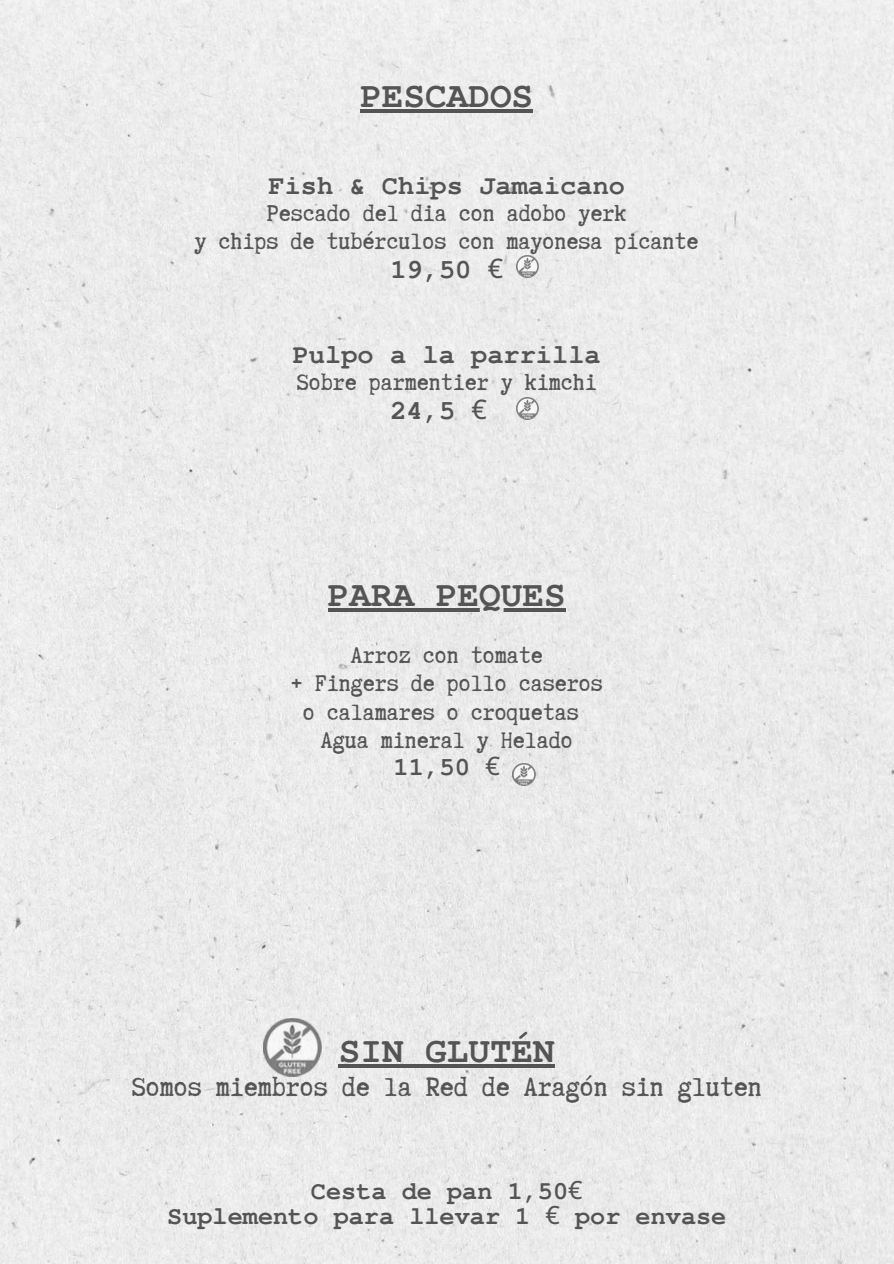
<style>
.page{position:relative;width:894px;height:1264px;background:#fff}
.page>*{position:absolute;margin:0;border:0;box-sizing:border-box;transform-origin:0 0}
.t1{font:700 36px "Tlwg Typewriter";color:#545454}
.t2{font:31.5px "Truetypewriter Polygl OTT";color:#545454}
.t3{font:27px/28.2px "Truetypewriter Polygl OTT";color:#545454;text-align:center}
.t4{font:700 27px "Tlwg Typewriter";color:#545454}
.t5{font:700 25.5px "Tlwg Typewriter";color:#545454}
.t6{font:700 25.2px/25.2px "Tlwg Typewriter";color:#545454;text-align:center}
.s1{font-family:"Noto Sans";font-weight:400}
</style>
<div class="page">
<div style="left:0;top:0;width:893px;height:1263px;background:#ebebeb"></div>
<hr style="left:360px;top:109px;width:173px;height:4px;background:#545454">
<img style="left:516px;top:255px;width:22px;height:23px">
<img style="left:516px;top:397px;width:22px;height:22px">
<hr style="left:328px;top:608px;width:237px;height:3px;background:#545454">
<img style="left:512px;top:763px;width:23px;height:22px">
<img style="left:264px;top:1018px;width:57px;height:58px">
<hr style="left:339px;top:1064px;width:215px;height:3px;background:#545454">
<h1 class="t1" style="left:360px;top:73px;width:174px">PESCADOS</h1>
<p class="t4" style="left:268px;top:168px;width:358px">Fish &amp; Chips Jamaicano</p>
<p class="t3" style="left:195px;top:199px;width:505px">Pescado del dia con adobo yerk<br>y chips de tubérculos con mayonesa picante</p>
<p class="t4" style="left:390px;top:253px;width:114px">19,50 <span class="s1">€</span></p>
<p class="t4" style="left:293px;top:337px;width:309px">Pulpo a la parrilla</p>
<p class="t3" style="left:296px;top:367px;width:301px">Sobre parmentier y kimchi</p>
<p class="t4" style="left:390px;top:393px;width:98px">24,5 <span class="s1">€</span></p>
<h1 class="t1" style="left:328px;top:572px;width:239px">PARA PEQUES</h1>
<p class="t3" style="left:290px;top:641px;width:313px">Arroz con tomate<br>+ Fingers de pollo caseros o calamares o croquetas<br>Agua mineral y Helado</p>
<p class="t5" style="left:393px;top:750px;width:108px">11,50 <span class="s1">€</span></p>
<h1 class="t1" style="left:339px;top:1028px;width:217px">SIN GLUTÉN</h1>
<p class="t2" style="left:132px;top:1070px;width:631px">Somos miembros de la Red de Aragón sin gluten</p>
<p class="t6" style="left:167px;top:1178px;width:560px">Cesta de pan 1,50<span class="s1">€<br></span>Suplemento para llevar 1 <span class="s1">€</span> por envase</p>
</div>
